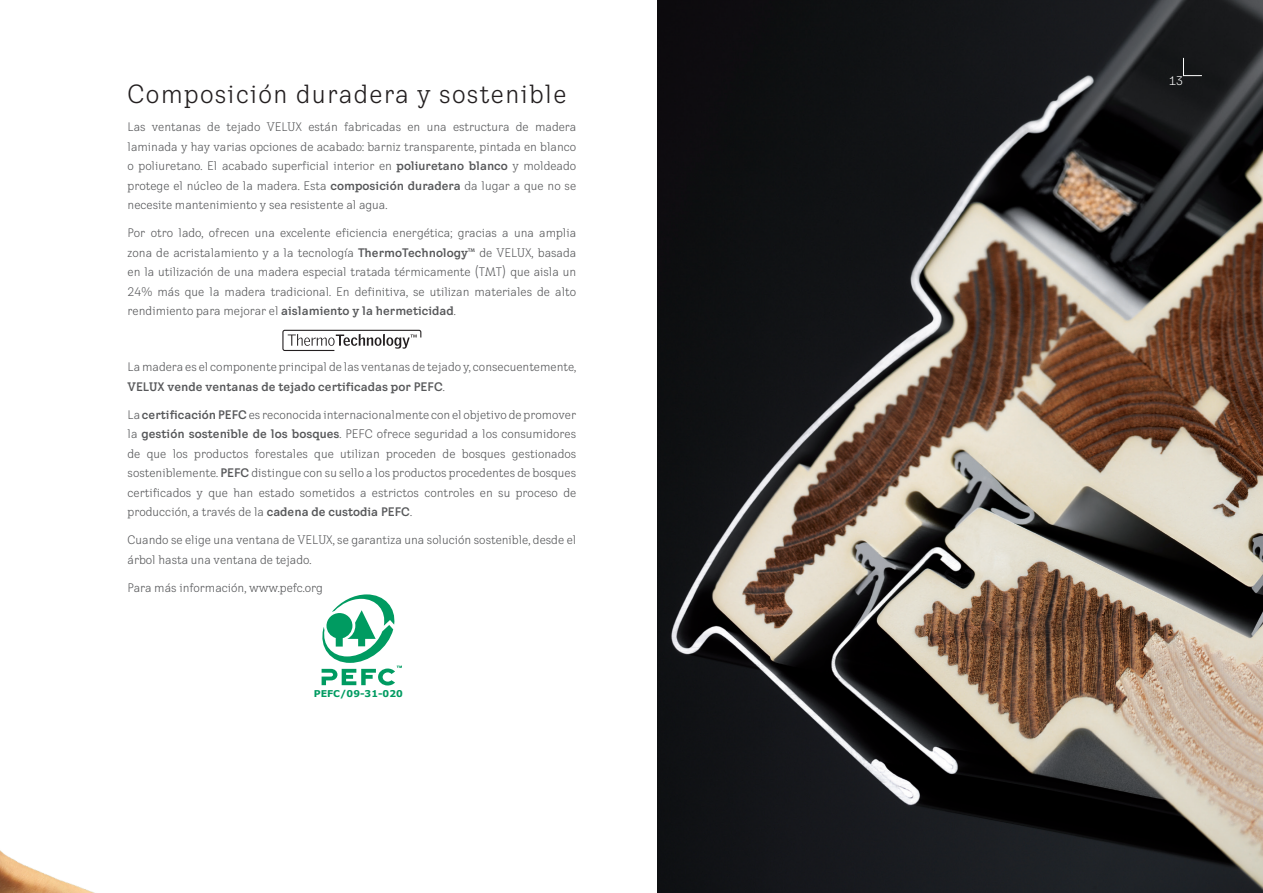
<style>
.page{position:relative;width:1263px;height:893px;background:#fff}
.page>*{position:absolute;margin:0;border:0;box-sizing:border-box;transform-origin:0 0}
.t1{font:condensed 25.5px "VELUX Transform";letter-spacing:.05em;color:#231f20}
.t2{font:condensed 12px/19.5px "VELUX Transform";color:#57585a;text-align:justify}
.t3{font:condensed 12px "VELUX Transform";color:#fff}
.t4{font:700 9.45px "Verdana";color:#009b61}
.s1{font-weight:700;font-stretch:normal}
</style>
<div class="page">
<img style="left:657px;top:0;width:606px;height:893px">
<svg style="left:1183px;top:57px;width:20px;height:19px"></svg>
<svg style="left:321px;top:594px;width:81px;height:91px"></svg>
<svg style="left:282px;top:330px;width:139px;height:21px"></svg>
<img style="left:0;top:850px;width:95px;height:43px">
<p class="t1" style="left:128px;top:79px;width:440px">Composición duradera y sostenible</p>
<p class="t2" style="left:128px;top:117px;width:450px">Las ventanas de tejado VELUX están fabricadas en una estructura de madera laminada y hay varias opciones de acabado: barniz transparente, pintada en blanco o poliuretano. El acabado superficial interior en <span class="s1">poliuretano blanco</span> y moldeado protege el núcleo de la madera. Esta <span class="s1">composición duradera</span> da lugar a que no se necesite mantenimiento y sea resistente al agua.</p>
<p class="t2" style="left:128px;top:223px;width:450px">Por otro lado, ofrecen una excelente eficiencia energética; gracias a una amplia zona de acristalamiento y a la tecnología <span class="s1">ThermoTechnology™</span> de VELUX, basada en la utilización de una madera especial tratada térmicamente (TMT) que aisla un 24% más que la madera tradicional. En definitiva, se utilizan materiales de alto rendimiento para mejorar el <span class="s1">aislamiento y la hermeticidad</span>.</p>
<p class="t2" style="left:128px;top:357px;width:450px">La madera es el componente principal de las ventanas de tejado y, consecuentemente,<br><span class="s1">VELUX vende ventanas de tejado certificadas por PEFC</span>.</p>
<p class="t2" style="left:128px;top:405px;width:450px">La <span class="s1">certificación PEFC</span> es reconocida internacionalmente con el objetivo de promover la <span class="s1">gestión sostenible de los bosques</span>. PEFC ofrece seguridad a los consumidores de que los productos forestales que utilizan proceden de bosques gestionados sosteniblemente. <span class="s1">PEFC</span> distingue con su sello a los productos procedentes de bosques certificados y que han estado sometidos a estrictos controles en su proceso de producción, a través de la <span class="s1">cadena de custodia PEFC</span>.</p>
<p class="t2" style="left:128px;top:530px;width:450px">Cuando se elige una ventana de VELUX, se garantiza una solución sostenible, desde el árbol hasta una ventana de tejado.</p>
<p class="t2" style="left:128px;top:578px;width:197px">Para más información, www.pefc.org</p>
<p class="t4" style="left:314px;top:688px;width:91px">PEFC/09-31-020</p>
<p class="t3" style="left:1169px;top:73px;width:15px">13</p>
</div>
